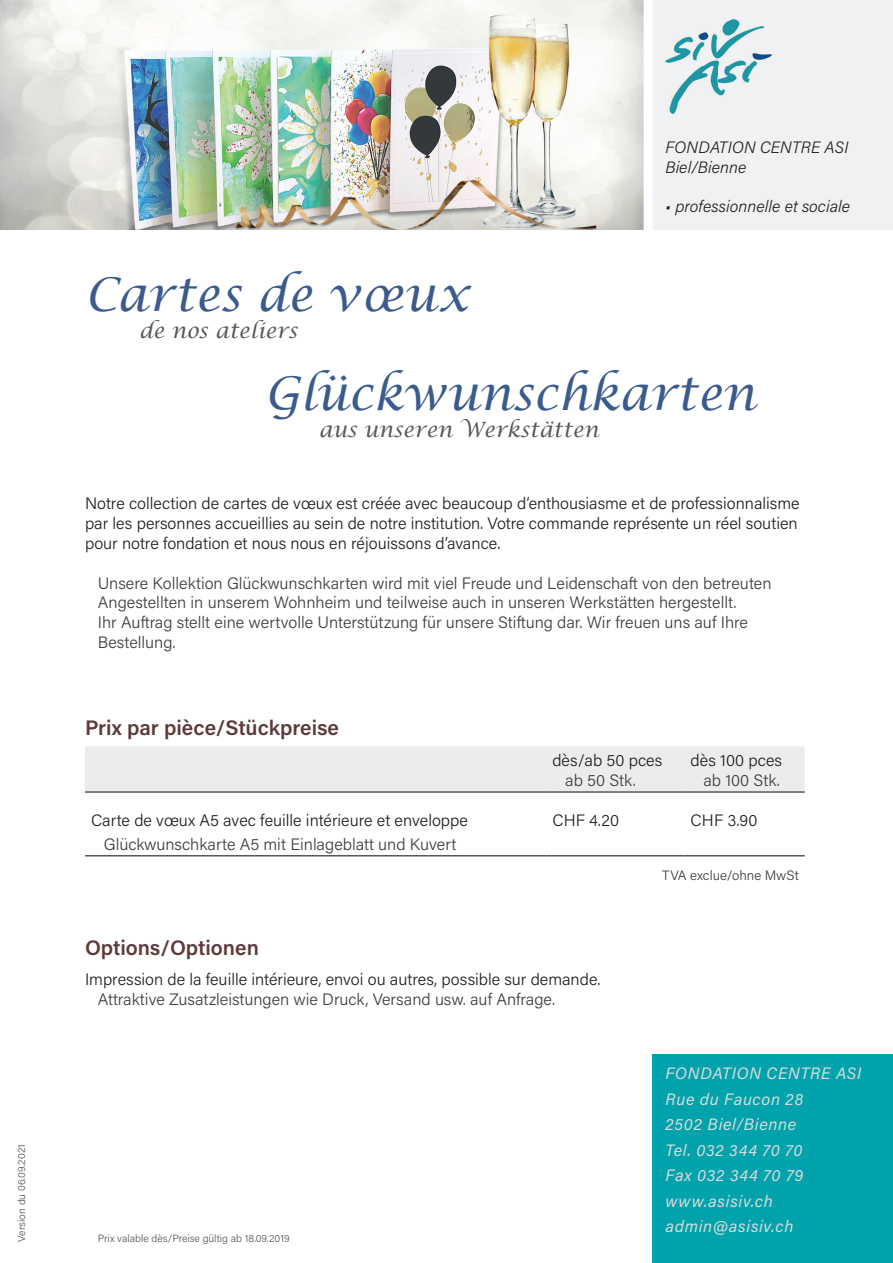
<style>
.page{position:relative;width:893px;height:1263px;background:#fff}
.page>*{position:absolute;margin:0;border:0;box-sizing:border-box;transform-origin:0 0}
.t1{font:italic 46.5px "Lucida Calligraphy";color:#3b5b8d}
.t2{font:600 21px "Acumin Pro";color:#5e3b3b}
.t3{font:italic 21px "Lucida Calligraphy";color:#57585a}
.t4{font:300 16.5px/19.8px "Acumin Pro";color:#231f20;text-align:justify}
.t5{font:300 16.5px/19.8px "Acumin Pro";color:#3e3e3f}
.t6{font:italic 16.5px/25.5px "Acumin Pro";letter-spacing:.04em;color:#d9dadc}
.t7{font:italic 300 16.5px/19.8px "Acumin Pro";letter-spacing:.005em;color:#231f20}
.t8{font:300 13.5px "Acumin Pro";color:#3e3e3f}
.t9{font:300 10.5px "Acumin Pro";color:#57585a}
</style>
<div class="page">
<div style="left:653px;top:0;width:240px;height:230px;background:#f0f1f2"></div>
<img style="left:0;top:0;width:643px;height:230px">
<img style="left:665px;top:19px;width:107px;height:94px">
<div style="left:653px;top:1054px;width:240px;height:209px;background:#00a3ab"></div>
<div style="left:85px;top:746px;width:720px;height:45px;background:#ececee"></div>
<hr style="left:85px;top:791px;width:461px;height:2px;background:#57585a">
<hr style="left:546px;top:791px;width:139px;height:2px;background:#57585a">
<hr style="left:685px;top:791px;width:120px;height:2px;background:#57585a">
<hr style="left:85px;top:855px;width:461px;height:1px;background:#57585a">
<hr style="left:546px;top:855px;width:139px;height:1px;background:#57585a">
<hr style="left:685px;top:855px;width:120px;height:1px;background:#57585a">
<p class="t9" style="left:14px;top:1242px;width:99px;rotate:-90deg">Version du 06.09.2021</p>
<h1 class="t1" style="left:85px;top:267px;width:386px">Cartes de vœux</h1>
<p class="t3" style="left:139px;top:318px;width:160px">de nos ateliers</p>
<p class="t7" style="left:665px;top:137px;width:184px">FONDATION CENTRE ASI<br>Biel/Bienne</p>
<p class="t7" style="left:665px;top:196px;width:186px">• professionnelle et sociale</p>
<h1 class="t1" style="left:265px;top:366px;width:492px">Glückwunschkarten</h1>
<p class="t3" style="left:319px;top:417px;width:281px">aus unseren Werkstätten</p>
<p class="t4" style="left:85px;top:493px;width:716px">Notre collection de cartes de vœux est créée avec beaucoup d’enthousiasme et de professionnalisme par les personnes accueillies au sein de notre institution. Votre commande représente un réel soutien pour notre fondation et nous nous en réjouissons d’avance.</p>
<p class="t5" style="left:98px;top:572px;width:675px">Unsere Kollektion Glückwunschkarten wird mit viel Freude und Leidenschaft von den betreuten Angestellten in unserem Wohnheim und teilweise auch in unseren Werkstätten hergestellt.<br>Ihr Auftrag stellt eine wertvolle Unterstützung für unsere Stiftung dar. Wir freuen uns auf Ihre Bestellung.</p>
<p class="t2" style="left:85px;top:713px;width:255px">Prix par pièce/Stückpreise</p>
<p class="t4" style="left:552px;top:750px;width:112px">dès/ab 50 pces</p>
<p class="t5" style="left:565px;top:770px;width:72px">ab 50 Stk.</p>
<p class="t4" style="left:691px;top:750px;width:93px">dès 100 pces</p>
<p class="t5" style="left:703px;top:770px;width:78px">ab 100 Stk.</p>
<p class="t4" style="left:91px;top:809px;width:378px">Carte de vœux A5 avec feuille intérieure et enveloppe</p>
<p class="t4" style="left:552px;top:809px;width:68px">CHF 4.20</p>
<p class="t4" style="left:691px;top:809px;width:68px">CHF 3.90</p>
<p class="t5" style="left:104px;top:833px;width:354px">Glückwunschkarte A5 mit Einlageblatt und Kuvert</p>
<p class="t8" style="left:662px;top:866px;width:138px">TVA exclue/ohne MwSt</p>
<p class="t2" style="left:85px;top:933px;width:175px">Options/Optionen</p>
<p class="t4" style="left:85px;top:968px;width:517px">Impression de la feuille intérieure, envoi ou autres, possible sur demande.</p>
<p class="t5" style="left:98px;top:988px;width:459px">Attraktive Zusatzleistungen wie Druck, Versand usw. auf Anfrage.</p>
<p class="t9" style="left:98px;top:1231px;width:193px">Prix valable dès/Preise gültig ab 18.09.2019</p>
<p class="t6" style="left:665px;top:1060px;width:198px">FONDATION CENTRE ASI<br>Rue du Faucon 28<br>2502 Biel/Bienne<br>Tel. 032 344 70 70<br>Fax 032 344 70 79 www.asisiv.ch admin@asisiv.ch</p>
</div>
